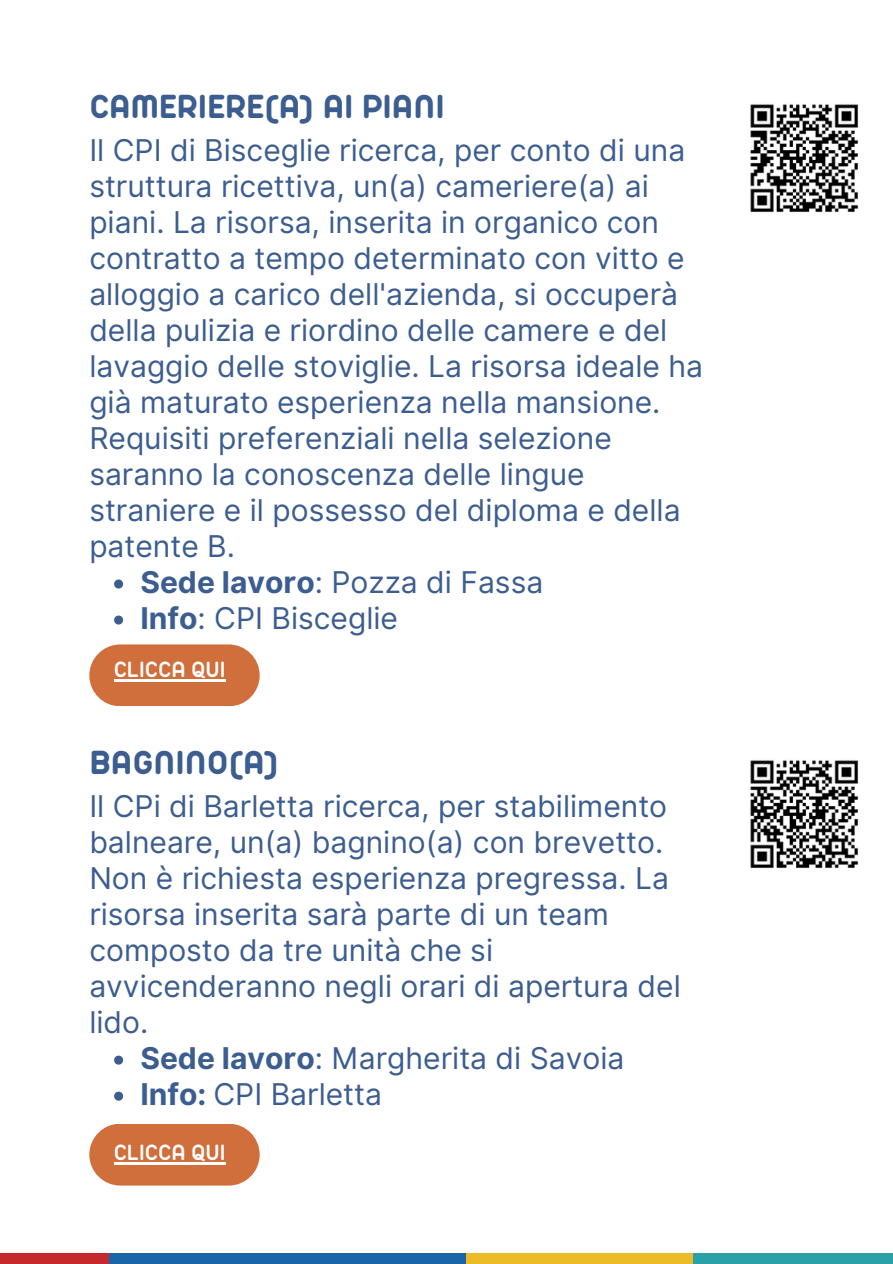
<style>
.page{position:relative;width:893px;height:1264px;background:#fff}
.page>*{position:absolute;margin:0;border:0;box-sizing:border-box;transform-origin:0 0}
.t1{font:700 36px "Arista Pro";color:#3c5d90}
.t2{font:30px/36px "Inter";color:#3c5d90}
.t3{font:600 24px "Arista Pro";color:#fff}
.s1{font-weight:700}
</style>
<div class="page">
<div style="left:693px;top:1253px;width:199px;height:10px;background:#2aa0a8"></div>
<div style="left:335px;top:1253px;width:357px;height:10px;background:#ebbb28"></div>
<div style="left:0;top:1253px;width:143px;height:10px;background:#c5292c"></div>
<div style="left:109px;top:1253px;width:356px;height:10px;background:#1965a8"></div>
<svg style="left:114px;top:579px;width:9px;height:9px"></svg>
<svg style="left:114px;top:615px;width:9px;height:9px"></svg>
<svg style="left:114px;top:1055px;width:9px;height:9px"></svg>
<svg style="left:114px;top:1091px;width:9px;height:9px"></svg>
<div style="left:89px;top:644px;width:171px;height:62px;background:#d06e3c;border-radius:31px"></div>
<img style="left:750px;top:104px;width:108px;height:108px">
<div style="left:89px;top:1123px;width:171px;height:62px;background:#d06e3c;border-radius:31px"></div>
<img style="left:750px;top:760px;width:108px;height:108px">
<hr style="left:114px;top:679px;width:111px;height:2px;background:#fff">
<hr style="left:114px;top:1161px;width:111px;height:3px;background:#fff">
<h1 class="t1" style="left:89px;top:95px;width:357px">CAMERIERE(A) AI PIANI</h1>
<h1 class="t2" style="left:89px;top:132px;width:615px">Il CPI di Bisceglie ricerca, per conto di una struttura ricettiva, un(a) cameriere(a) ai piani. La risorsa, inserita in organico con contratto a tempo determinato con vitto e alloggio a carico dell'azienda, si occuperà della pulizia e riordino delle camere e del lavaggio delle stoviglie. La risorsa ideale ha già maturato esperienza nella mansione.<br>Requisiti preferenziali nella selezione saranno la conoscenza delle lingue straniere e il possesso del diploma e della patente B.</h1>
<p class="t2" style="left:140px;top:564px;width:404px"><span class="s1">Sede lavoro</span>: Pozza di Fassa</p>
<p class="t2" style="left:140px;top:600px;width:259px"><span class="s1">Info</span>: CPI Bisceglie</p>
<p class="t3" style="left:114px;top:661px;width:113px">CLICCA QUI</p>
<h1 class="t1" style="left:89px;top:751px;width:191px">BAGNINO(A)</h1>
<h1 class="t2" style="left:89px;top:788px;width:593px">Il CPi di Barletta ricerca, per stabilimento balneare, un(a) bagnino(a) con brevetto.<br>Non è richiesta esperienza pregressa. La risorsa inserita sarà parte di un team composto da tre unità che si avvicenderanno negli orari di apertura del lido.</h1>
<p class="t2" style="left:140px;top:1040px;width:485px"><span class="s1">Sede lavoro</span>: Margherita di Savoia</p>
<p class="t2" style="left:140px;top:1076px;width:243px"><span class="s1">Info:</span> CPI Barletta</p>
<p class="t3" style="left:114px;top:1144px;width:113px">CLICCA QUI</p>
</div>
